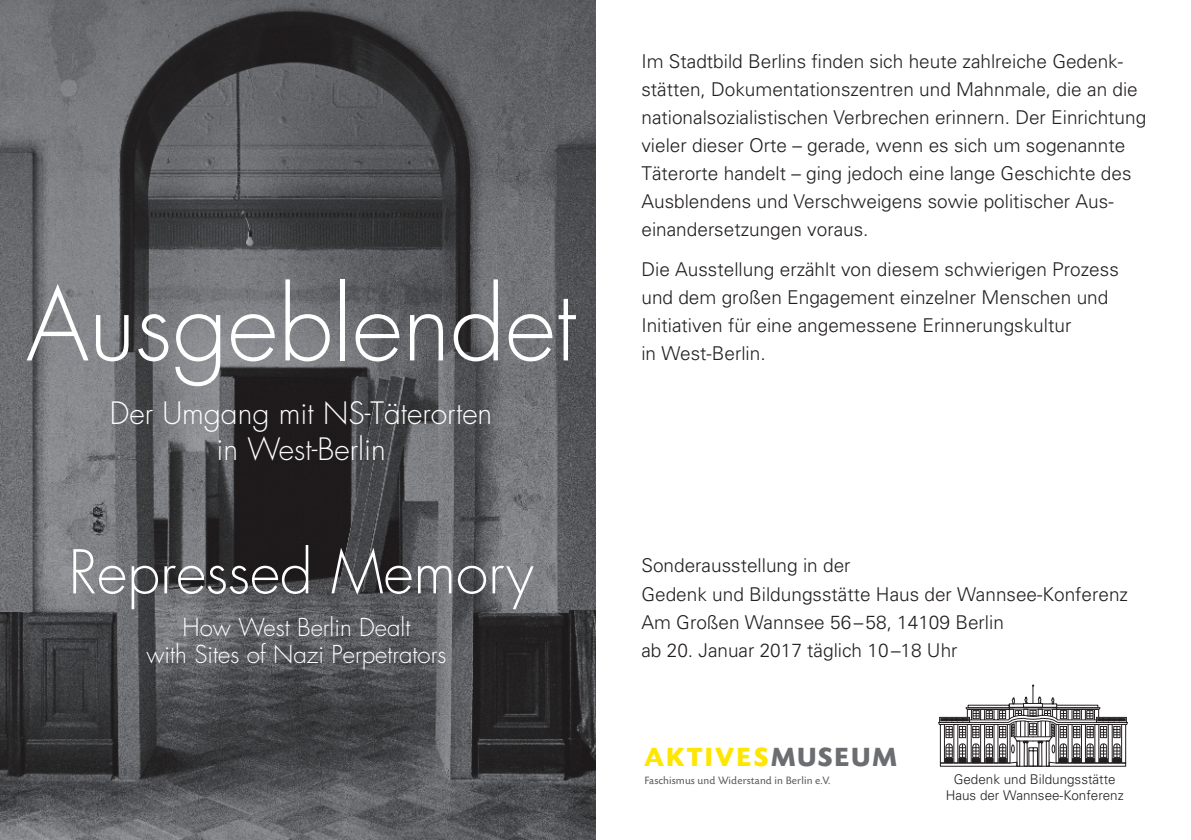
<style>
.page{position:relative;width:1191px;height:840px;background:#fff}
.page>*{position:absolute;margin:0;border:0;box-sizing:border-box;transform-origin:0 0}
.t1{font:300 98px "Futura";color:#fff}
.t2{font:300 58.6px "Futura";color:#fff}
.t3{font:300 30px/36px "Futura";color:#fff;text-align:center}
.t4{font:700 27.6px "Today SB";letter-spacing:.07em;color:#ffe601}
.t5{font:300 24px/27px "Futura";color:#fff;text-align:center}
.t6{font:300 19px/28px "Univers";color:#231f20}
.t7{font:300 13.4px/16px "Univers";color:#231f20;text-align:center}
.t8{font:11.2px "Today SB";letter-spacing:.01em;color:#57585a}
.s1{color:#6c6d70}
</style>
<div class="page">
<img style="left:0;top:0;width:595px;height:839px">
<svg style="left:938px;top:684px;width:189px;height:82px"></svg>
<h1 class="t1" style="left:26px;top:261px;width:551px">Ausgeblendet</h1>
<h3 class="t3" style="left:110px;top:395px;width:384px">Der Umgang mit NS-Täterorten in West-Berlin</h3>
<h2 class="t2" style="left:69px;top:534px;width:466px">Repressed Memory</h2>
<p class="t5" style="left:147px;top:613px;width:301px">How West Berlin Dealt<br>with Sites of Nazi Perpetrators</p>
<p class="t6" style="left:641px;top:47px;width:506px">Im Stadtbild Berlins finden sich heute zahlreiche Gedenk&shy;stätten, Dokumentationszentren und Mahnmale, die an die nationalsozialistischen Verbrechen erinnern. Der Einrichtung vieler dieser Orte – gerade, wenn es sich um sogenannte Täterorte handelt – ging jedoch eine lange Geschichte des Ausblendens und Verschweigens sowie politischer Aus&shy;einandersetzungen voraus.</p>
<p class="t6" style="left:641px;top:255px;width:479px">Die Ausstellung erzählt von diesem schwierigen Prozess und dem großen Engagement einzelner Menschen und Initiativen für eine angemessene Erinnerungskultur<br>in West-Berlin.</p>
<p class="t6" style="left:641px;top:551px;width:488px">Sonderausstellung in der<br>Gedenk und Bildungsstätte Haus der Wannsee-Konferenz Am Großen Wannsee 56–58, 14109 Berlin<br>ab 20. Januar 2017 täglich 10–18 Uhr</p>
<h3 class="t4" style="left:644px;top:741px;width:254px">AKTIVES<span class="s1">MUSEUM</span></h3>
<p class="t8" style="left:644px;top:773px;width:188px">Faschismus und Widerstand in Berlin e.V.</p>
<p class="t7" style="left:945px;top:770px;width:179px">Gedenk und Bildungsstätte<br>Haus der Wannsee-Konferenz</p>
</div>
